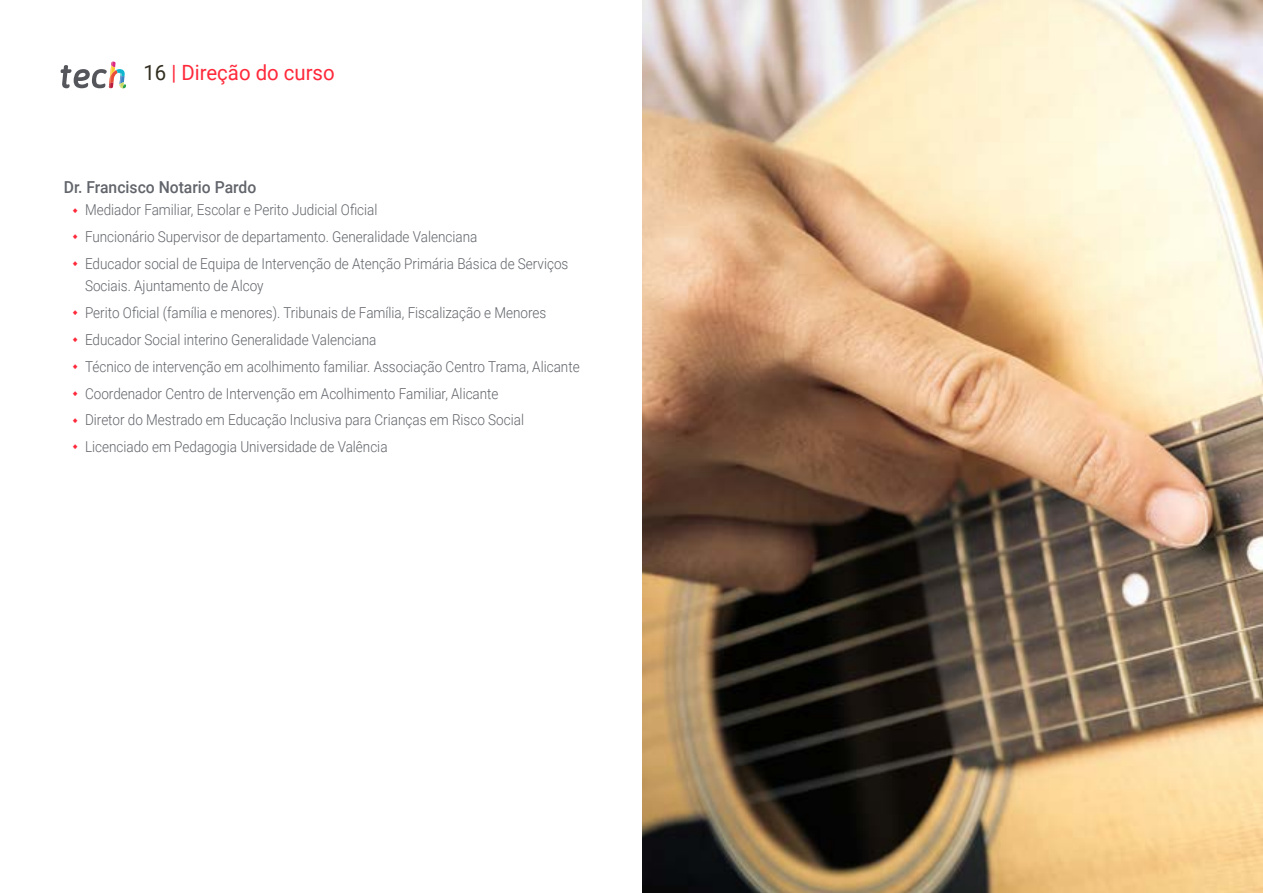
<style>
.page{position:relative;width:1263px;height:893px;background:#fff}
.page>*{position:absolute;margin:0;border:0;box-sizing:border-box;transform-origin:0 0}
.t1{font:21px "Roboto";color:#ff293a}
.t2{font:500 16.5px "Roboto";color:#61646a;scale:.95 1}
.t3{font:300 15px/26.7px "Roboto";color:#61646a;scale:.9 1}
.s1{color:#312e20}
</style>
<div class="page">
<svg style="left:61px;top:62px;width:65px;height:27px"></svg>
<img style="left:642px;top:0;width:621px;height:893px">
<h1 class="t1" style="left:144px;top:57px;width:193px"><span class="s1">16</span> | Direção do curso</h1>
<p class="t2" style="left:64px;top:176px;width:204px">Dr. Francisco Notario Pardo</p>
<p class="t3" style="left:85px;top:196px;width:539px">Mediador Familiar, Escolar e Perito Judicial Oficial<br>Funcionário Supervisor de departamento. Generalidade Valenciana<br>Educador social de Equipa de Intervenção de Atenção Primária Básica de Serviços</p>
<p class="t3" style="left:85px;top:272px;width:551px">Sociais. Ajuntamento de Alcoy<br>Perito Oficial (família e menores). Tribunais de Família, Fiscalização e Menores Educador Social interino Generalidade Valenciana<br>Técnico de intervenção em acolhimento familiar. Associação Centro Trama, Alicante Coordenador Centro de Intervenção em Acolhimento Familiar, Alicante<br>Diretor do Mestrado em Educação Inclusiva para Crianças em Risco Social Licenciado em Pedagogia Universidade de Valência</p>
</div>
